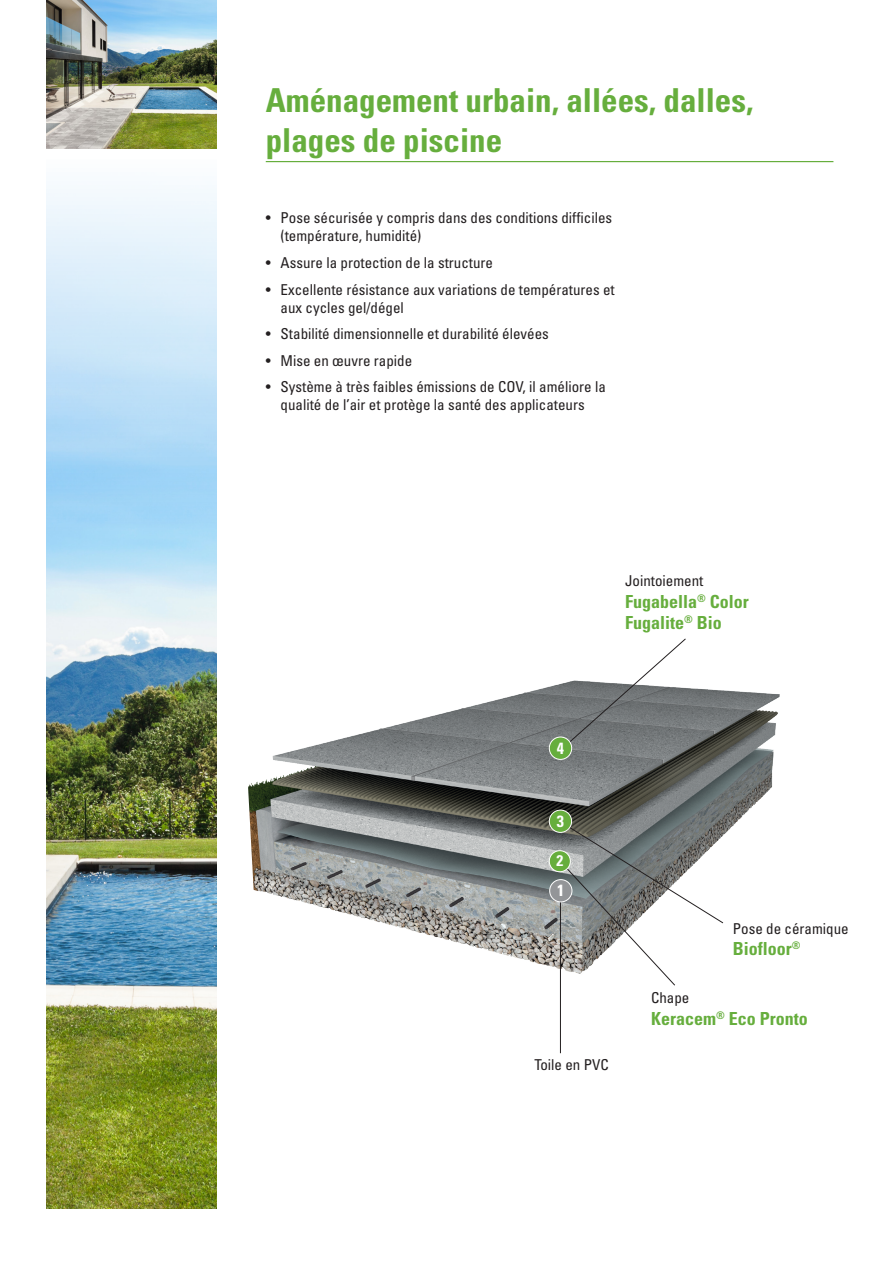
<style>
.page{position:relative;width:893px;height:1263px;background:#fff}
.page>*{position:absolute;margin:0;border:0;box-sizing:border-box;transform-origin:0 0}
.t1{font:700 condensed 33px/40.5px "Univers LT Std";color:#66ae3d}
.t2{font:700 condensed 18px/21.6px "Univers LT Std";color:#66ae3d}
.t3{font:700 condensed 16.2px "Univers LT Std";color:#fff}
.t4{font:700 condensed 15.45px "Univers LT Std";color:#fff}
.t5{font:condensed 15px/18px "Univers LT Std";color:#231f20}
</style>
<div class="page">
<hr style="left:266px;top:161px;width:567px;height:1px;background:#66ae3d">
<img style="left:47px;top:189px;width:170px;height:1020px">
<img style="left:47px;top:0;width:169px;height:149px">
<img style="left:248px;top:683px;width:532px;height:337px">
<hr style="left:560px;top:895px;width:1px;height:158px;background:#231f20">
<div style="left:550px;top:880px;width:22px;height:22px;background:#939598;border-radius:50%"></div>
<div style="left:549px;top:879px;width:23px;height:23px;border:1px solid #fff;border-radius:50%"></div>
<div style="left:549px;top:810px;width:23px;height:22px;background:#66ae3d;border-radius:50%"></div>
<div style="left:549px;top:810px;width:23px;height:23px;border:1px solid #fff;border-radius:50%"></div>
<svg style="left:562px;top:638px;width:124px;height:111px"></svg>
<div style="left:549px;top:737px;width:23px;height:22px;background:#66ae3d;border-radius:50%"></div>
<div style="left:549px;top:737px;width:23px;height:23px;border:1px solid #fff;border-radius:50%"></div>
<svg style="left:562px;top:822px;width:162px;height:164px"></svg>
<div style="left:549px;top:851px;width:21px;height:21px;background:#66ae3d;border-radius:50%"></div>
<div style="left:549px;top:850px;width:22px;height:22px;border:1px solid #fff;border-radius:50%"></div>
<h1 class="t1" style="left:266px;top:80px;width:489px">Aménagement urbain, allées, dalles, plages de piscine</h1>
<p class="t5" style="left:281px;top:209px;width:333px;text-indent:-15px">• Pose sécurisée y compris dans des conditions difficiles (température, humidité)</p>
<p class="t5" style="left:266px;top:253px;width:229px">• Assure la protection de la structure</p>
<p class="t5" style="left:281px;top:280px;width:336px;text-indent:-15px">• Excellente résistance aux variations de températures et aux cycles gel/dégel</p>
<p class="t5" style="left:266px;top:324px;width:285px">• Stabilité dimensionnelle et durabilité élevées</p>
<p class="t5" style="left:266px;top:351px;width:148px">• Mise en œuvre rapide</p>
<p class="t5" style="left:266px;top:377px;width:342px;text-align:center">• Système à très faibles émissions de COV, il améliore la qualité de l’air et protège la santé des applicateurs</p>
<p class="t5" style="left:625px;top:572px;width:80px">Jointoiement</p>
<p class="t2" style="left:625px;top:590px;width:125px">Fugabella<sup>®</sup> Color<br>Fugalite<sup>®</sup> Bio</p>
<p class="t3" style="left:557px;top:738px;width:9px">4</p>
<p class="t3" style="left:557px;top:811px;width:9px">3</p>
<p class="t4" style="left:556px;top:851px;width:8px">2</p>
<p class="t3" style="left:557px;top:880px;width:9px">1</p>
<p class="t5" style="left:534px;top:1055px;width:76px">Toile en PVC</p>
<p class="t5" style="left:733px;top:919px;width:117px">Pose de céramique</p>
<p class="t2" style="left:733px;top:938px;width:69px">Biofloor<sup>®</sup></p>
<p class="t5" style="left:651px;top:989px;width:40px">Chape</p>
<p class="t2" style="left:651px;top:1007px;width:158px">Keracem<sup>®</sup> Eco Pronto</p>
</div>
